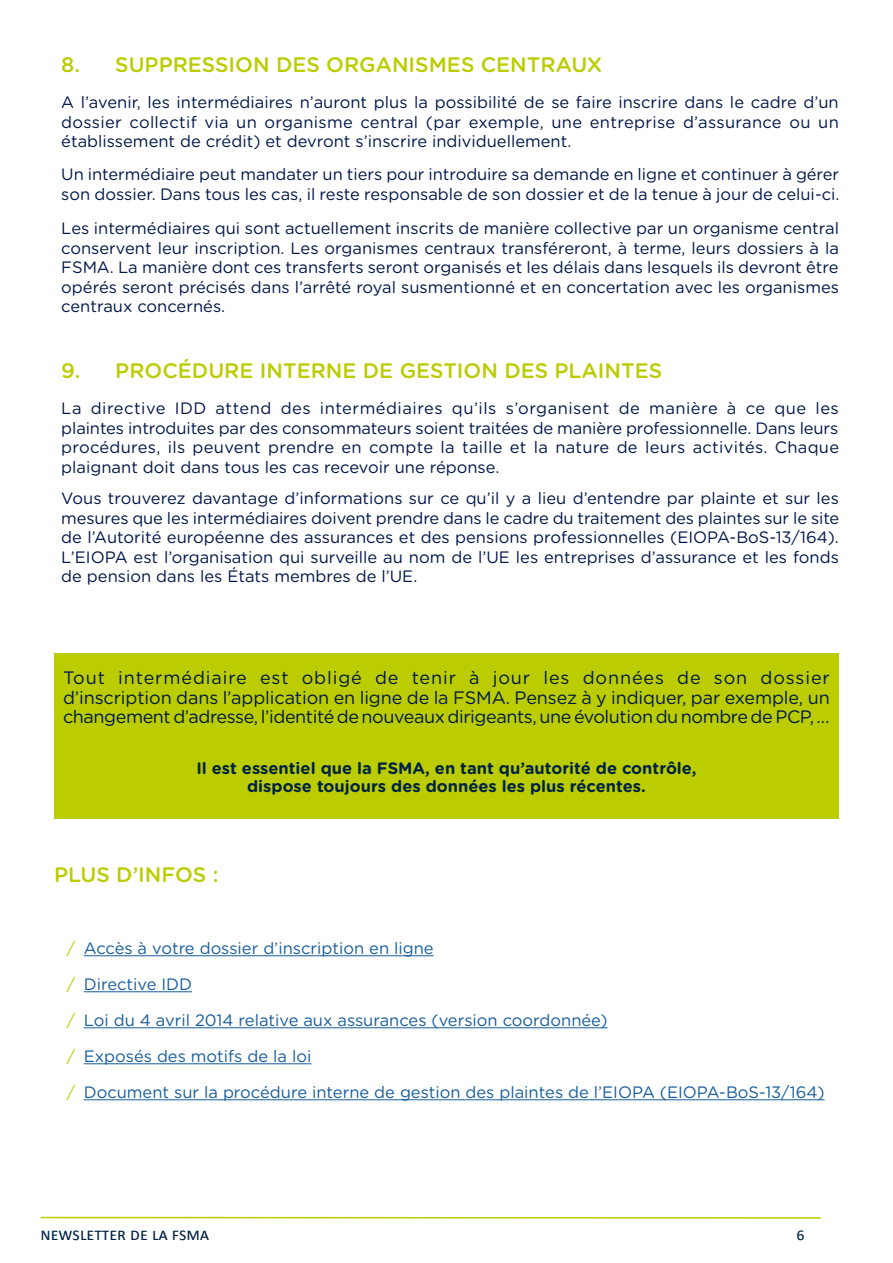
<style>
.page{position:relative;width:893px;height:1263px;background:#fff}
.page>*{position:absolute;margin:0;border:0;box-sizing:border-box;transform-origin:0 0}
.TITEL_N3{font:500 21px "Gotham Rounded";color:#bc0}
.BROOD_NIEUWSBRIEF{font:18px/19.5px "Gotham Rounded";letter-spacing:-.025em;color:#001748;text-align:justify}
.t1{font:18px "Calibri";color:#024}
.BROOD_NIEUWSBRIEF-2{font:16.5px/19.5px "Gotham Rounded";color:#001748;text-align:justify}
.t2{font:16.5px "Gotham Rounded";color:#175d9e}
.BROOD_NIEUWSBRIEF-3{font:700 16.5px/18px "Gotham Rounded";color:#024;text-align:center}
.s1{color:#bc0}
</style>
<div class="page">
<hr style="left:41px;top:1217px;width:780px;height:2px;background:#bc0">
<hr style="left:84px;top:955px;width:350px;height:1px;background:#175d9e">
<hr style="left:84px;top:991px;width:108px;height:1px;background:#175d9e">
<hr style="left:84px;top:1027px;width:524px;height:1px;background:#175d9e">
<hr style="left:84px;top:1063px;width:227px;height:1px;background:#175d9e">
<hr style="left:84px;top:1099px;width:741px;height:1px;background:#175d9e">
<div style="left:54px;top:654px;width:785px;height:165px;background:#bc0"></div>
<p class="TITEL_N3" style="left:61px;top:50px;width:542px">8. SUPPRESSION DES ORGANISMES CENTRAUX</p>
<p class="BROOD_NIEUWSBRIEF-2" style="left:61px;top:92px;width:779px">A l’avenir, les intermédiaires n’auront plus la possibilité de se faire inscrire dans le cadre d’un dossier collectif via un organisme central (par exemple, une entreprise d’assurance ou un établissement de crédit) et devront s’inscrire individuellement.</p>
<p class="BROOD_NIEUWSBRIEF-2" style="left:61px;top:164px;width:780px">Un intermédiaire peut mandater un tiers pour introduire sa demande en ligne et continuer à gérer son dossier. Dans tous les cas, il reste responsable de son dossier et de la tenue à jour de celui-ci.</p>
<p class="BROOD_NIEUWSBRIEF-2" style="left:61px;top:218px;width:779px">Les intermédiaires qui sont actuellement inscrits de manière collective par un organisme central conservent leur inscription. Les organismes centraux transféreront, à terme, leurs dossiers à la FSMA. La manière dont ces transferts seront organisés et les délais dans lesquels ils devront être opérés seront précisés dans l’arrêté royal susmentionné et en concertation avec les organismes centraux concernés.</p>
<p class="TITEL_N3" style="left:61px;top:356px;width:602px">9. PROCÉDURE INTERNE DE GESTION DES PLAINTES</p>
<p class="BROOD_NIEUWSBRIEF-2" style="left:61px;top:398px;width:779px">La directive IDD attend des intermédiaires qu’ils s’organisent de manière à ce que les plaintes introduites par des consommateurs soient traitées de manière professionnelle. Dans leurs procédures, ils peuvent prendre en compte la taille et la nature de leurs activités. Chaque plaignant doit dans tous les cas recevoir une réponse.</p>
<p class="BROOD_NIEUWSBRIEF-2" style="left:61px;top:488px;width:779px">Vous trouverez davantage d’informations sur ce qu’il y a lieu d’entendre par plainte et sur les mesures que les intermédiaires doivent prendre dans le cadre du traitement des plaintes sur le site de l’Autorité européenne des assurances et des pensions professionnelles (EIOPA-BoS-13/164).<br>L’EIOPA est l’organisation qui surveille au nom de l’UE les entreprises d’assurance et les fonds de pension dans les États membres de l’UE.</p>
<p class="BROOD_NIEUWSBRIEF" style="left:63px;top:667px;width:768px">Tout intermédiaire est obligé de tenir à jour les données de son dossier d’inscription dans l’application en ligne de la FSMA. Pensez à y indiquer, par exemple, un changement d’adresse, l’identité de nouveaux dirigeants, une évolution du nombre de PCP, …</p>
<p class="BROOD_NIEUWSBRIEF-3" style="left:196px;top:758px;width:502px">Il est essentiel que la FSMA, en tant qu’autorité de contrôle, dispose toujours des données les plus récentes.</p>
<p class="TITEL_N3" style="left:54px;top:860px;width:166px">PLUS D’INFOS :</p>
<p class="t2" style="left:67px;top:937px;width:368px"><span class="s1">/</span> Accès à votre dossier d’inscription en ligne</p>
<p class="t2" style="left:67px;top:973px;width:127px"><span class="s1">/</span> Directive IDD</p>
<p class="t2" style="left:67px;top:1009px;width:542px"><span class="s1">/</span> Loi du 4 avril 2014 relative aux assurances (version coordonnée)</p>
<p class="t2" style="left:67px;top:1045px;width:246px"><span class="s1">/</span> Exposés des motifs de la loi</p>
<p class="t2" style="left:67px;top:1081px;width:759px"><span class="s1">/</span> Document sur la procédure interne de gestion des plaintes de l’EIOPA (EIOPA-BoS-13/164)</p>
<p class="t1" style="left:40px;top:1223px;width:170px">Newsletter de la fsma</p>
<p class="t1" style="left:796px;top:1223px;width:10px">6</p>
</div>
